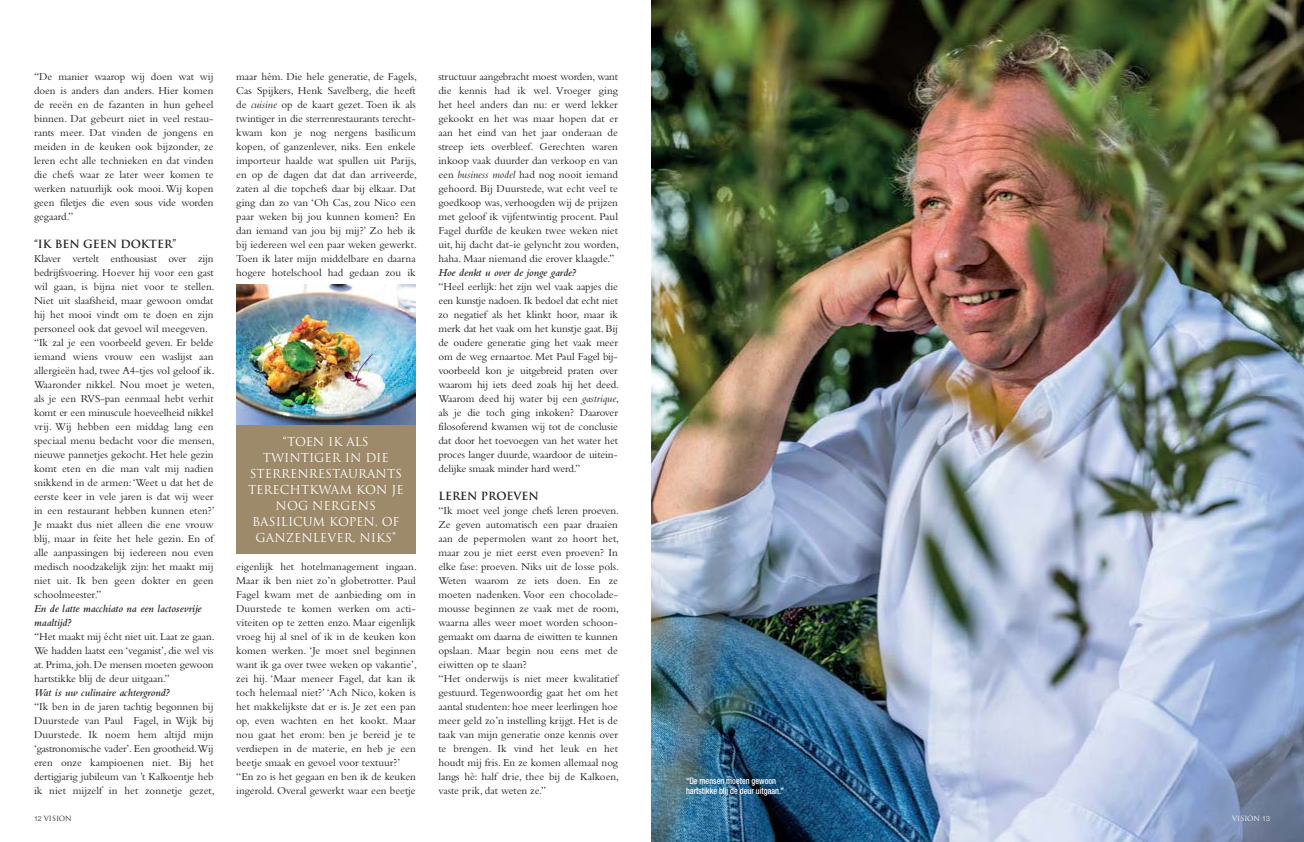
<style>
.page{position:relative;width:1304px;height:842px;background:#fff}
.page>*{position:absolute;margin:0;border:0;box-sizing:border-box;transform-origin:0 0}
.t1{font:12px/16px "Trajan";color:#fff;text-align:center}
.t2{font:11px/14px "Bembo";color:#231f20;text-align:justify}
.t3{font:italic 600 11px/14px "Bembo";color:#231f20}
.t4{font:700 11px "Trajan";color:#231f20}
.t5{font:500 condensed 9px/10.8px "Helvetica Neue LT";color:#fff;scale:.9 1}
.t6{font:7px "Trajan";color:#fff}
.t7{font:7px "Trajan";color:#231f20}
.s1{font-family:"Helvetica Neue";font-weight:300}
.s2{font-style:italic}
</style>
<div class="page">
<img style="left:652px;top:0;width:652px;height:842px">
<div style="left:236px;top:424px;width:180px;height:130px;background:#9d8a6a"></div>
<img style="left:236px;top:284px;width:180px;height:140px">
<p class="t2" style="left:34px;top:69px;width:181px">“De manier waarop wij doen wat wij doen is anders dan anders. Hier komen de reeën en de fazanten in hun geheel binnen. Dat gebeurt niet in veel restau&shy;rants meer. Dat vinden de jongens en meiden in de keuken ook bijzonder, ze leren echt alle technieken en dat vinden die chefs waar ze later weer komen te werken natuurlijk ook mooi. Wij kopen geen filetjes die even sous vide worden gegaard.”</p>
<p class="t4" style="left:34px;top:238px;width:144px">“IK BEN GEEN DOKTER”</p>
<p class="t2" style="left:34px;top:251px;width:182px;text-align:left">Klaver vertelt enthousiast over zijn bedrijfsvoering. Hoever hij voor een gast wil gaan, is bijna niet voor te stellen.<br>Niet uit slaafsheid, maar gewoon omdat hij het mooi vindt om te doen en zijn personeel ook dat gevoel wil meegeven. “Ik zal je een voorbeeld geven. Er belde iemand wiens vrouw een waslijst aan allergieën had, twee A4-tjes vol geloof ik.<br>Waaronder nikkel. Nou moet je weten, als je een RVS-pan eenmaal hebt verhit komt er een minuscule hoeveelheid nikkel vrij. Wij hebben een middag lang een speciaal menu bedacht voor die mensen, nieuwe pannetjes gekocht. Het hele gezin komt eten en die man valt mij nadien snikkend in de armen: ‘Weet u dat het de eerste keer in vele jaren is dat wij weer in een restaurant hebben kunnen eten?’ Je maakt dus niet alleen die ene vrouw blij, maar in feite het hele gezin. En of alle aanpassingen bij iedereen nou even medisch noodzakelijk zijn: het maakt mij niet uit. Ik ben geen dokter en geen schoolmeester.”</p>
<p class="t3" style="left:34px;top:603px;width:169px">En de latte macchiato na een lactosevrije maaltijd?</p>
<p class="t2" style="left:34px;top:629px;width:182px">“Het maakt mij écht niet uit. Laat ze gaan.<br>We hadden laatst een ‘veganist’, die wel vis at. Prima, joh. De mensen moeten gewoon hartstikke blij de deur uitgaan.”</p>
<p class="t3" style="left:34px;top:687px;width:137px">Wat is uw culinaire achtergrond?</p>
<p class="t2" style="left:34px;top:699px;width:182px">“Ik ben in de jaren tachtig begonnen bij Duurstede van Paul Fagel, in Wijk bij Duurstede. Ik noem hem altijd mijn ‘gastronomische vader’. Een grootheid.Wij eren onze kampioenen niet. Bij het dertigjarig jubileum van ’t Kalkoentje heb ik niet mijzelf in het zonnetje gezet,</p>
<p class="t7" style="left:34px;top:814px;width:39px"><span class="s1">12</span> VISION</p>
<p class="t2" style="left:236px;top:69px;width:182px">maar hém. Die hele generatie, de Fagels, Cas Spijkers, Henk Savelberg, die heeft de <span class="s2">cuisine</span> op de kaart gezet. Toen ik als twintiger in die sterrenrestaurants terecht&shy;kwam kon je nog nergens basilicum kopen, of ganzenlever, niks. Een enkele importeur haalde wat spullen uit Parijs, en op de dagen dat dat dan arriveerde, zaten al die topchefs daar bij elkaar. Dat ging dan zo van ‘Oh Cas, zou Nico een paar weken bij jou kunnen komen? En dan iemand van jou bij mij?’ Zo heb ik bij iedereen wel een paar weken gewerkt.<br>Toen ik later mijn middelbare en daarna hogere hotelschool had gedaan zou ik</p>
<p class="t1" style="left:248px;top:433px;width:157px">“TOEN IK ALS<br>TWINTIGER IN DIE<br>STERRENRESTAURANTS<br>TERECHTKWAM KON JE<br>NOG NERGENS<br>BASILICUM KOPEN, OF<br>GANZENLEVER, NIKS”</p>
<p class="t2" style="left:236px;top:560px;width:182px;text-align:left">eigenlijk het hotelmanagement ingaan.<br>Maar ik ben niet zo’n globetrotter. Paul Fagel kwam met de aanbieding om in Duurstede te komen werken om acti&shy;viteiten op te zetten enzo. Maar eigenlijk vroeg hij al snel of ik in de keuken kon komen werken. ‘Je moet snel beginnen want ik ga over twee weken op vakantie’, zei hij. ‘Maar meneer Fagel, dat kan ik toch helemaal niet?’ ‘Ach Nico, koken is het makkelijkste dat er is. Je zet een pan op, even wachten en het kookt. Maar nou gaat het erom: ben je bereid je te verdiepen in de materie, en heb je een beetje smaak en gevoel voor textuur?’ “En zo is het gegaan en ben ik de keuken ingerold. Overal gewerkt waar een beetje</p>
<p class="t2" style="left:438px;top:70px;width:182px">structuur aangebracht moest worden, want die kennis had ik wel. Vroeger ging het heel anders dan nu: er werd lekker gekookt en het was maar hopen dat er aan het eind van het jaar onderaan de streep iets overbleef. Gerechten waren inkoop vaak duurder dan verkoop en van een <span class="s2">business model</span> had nog nooit iemand gehoord. Bij Duurstede, wat echt veel te goedkoop was, verhoogden wij de prijzen met geloof ik vijfentwintig procent. Paul Fagel durfde de keuken twee weken niet uit, hij dacht dat-ie gelyncht zou worden, haha. Maar niemand die erover klaagde.”</p>
<p class="t3" style="left:438px;top:267px;width:139px">Hoe denkt u over de jonge garde?</p>
<p class="t2" style="left:438px;top:280px;width:182px">“Heel eerlijk: het zijn wel vaak aapjes die een kunstje nadoen. Ik bedoel dat echt niet zo negatief als het klinkt hoor, maar ik merk dat het vaak om het kunstje gaat. Bij de oudere generatie ging het vaak meer om de weg ernaartoe. Met Paul Fagel bij&shy;voorbeeld kon je uitgebreid praten over waarom hij iets deed zoals hij het deed.<br>Waarom deed hij water bij een <span class="s2">gastrique</span>, als je die toch ging inkoken? Daarover filosoferend kwamen wij tot de conclusie dat door het toevoegen van het water het proces langer duurde, waardoor de uitein&shy;delijke smaak minder hard werd.”</p>
<p class="t4" style="left:438px;top:490px;width:102px">LEREN PROEVEN</p>
<p class="t2" style="left:438px;top:504px;width:182px;text-align:left">“Ik moet veel jonge chefs leren proeven.<br>Ze geven automatisch een paar draaien aan de pepermolen want zo hoort het, maar zou je niet eerst even proeven? In elke fase: proeven. Niks uit de losse pols.<br>Weten waarom ze iets doen. En ze moeten nadenken. Voor een chocolade&shy;mousse beginnen ze vaak met de room, waarna alles weer moet worden schoon&shy;gemaakt om daarna de eiwitten te kunnen opslaan. Maar begin nou eens met de eiwitten op te slaan?<br>“Het onderwijs is niet meer kwalitatief gestuurd. Tegenwoordig gaat het om het aantal studenten: hoe meer leerlingen hoe meer geld zo’n instelling krijgt. Het is de taak van mijn generatie onze kennis over te brengen. Ik vind het leuk en het houdt mij fris. En ze komen allemaal nog langs hè: half drie, thee bij de Kalkoen, vaste prik, dat weten ze.”</p>
<p class="t5" style="left:686px;top:776px;width:110px">“De mensen moeten gewoon hartstikke blij de deur uitgaan.”</p>
<p class="t6" style="left:1232px;top:814px;width:39px">VISION <span class="s1">13</span></p>
</div>
